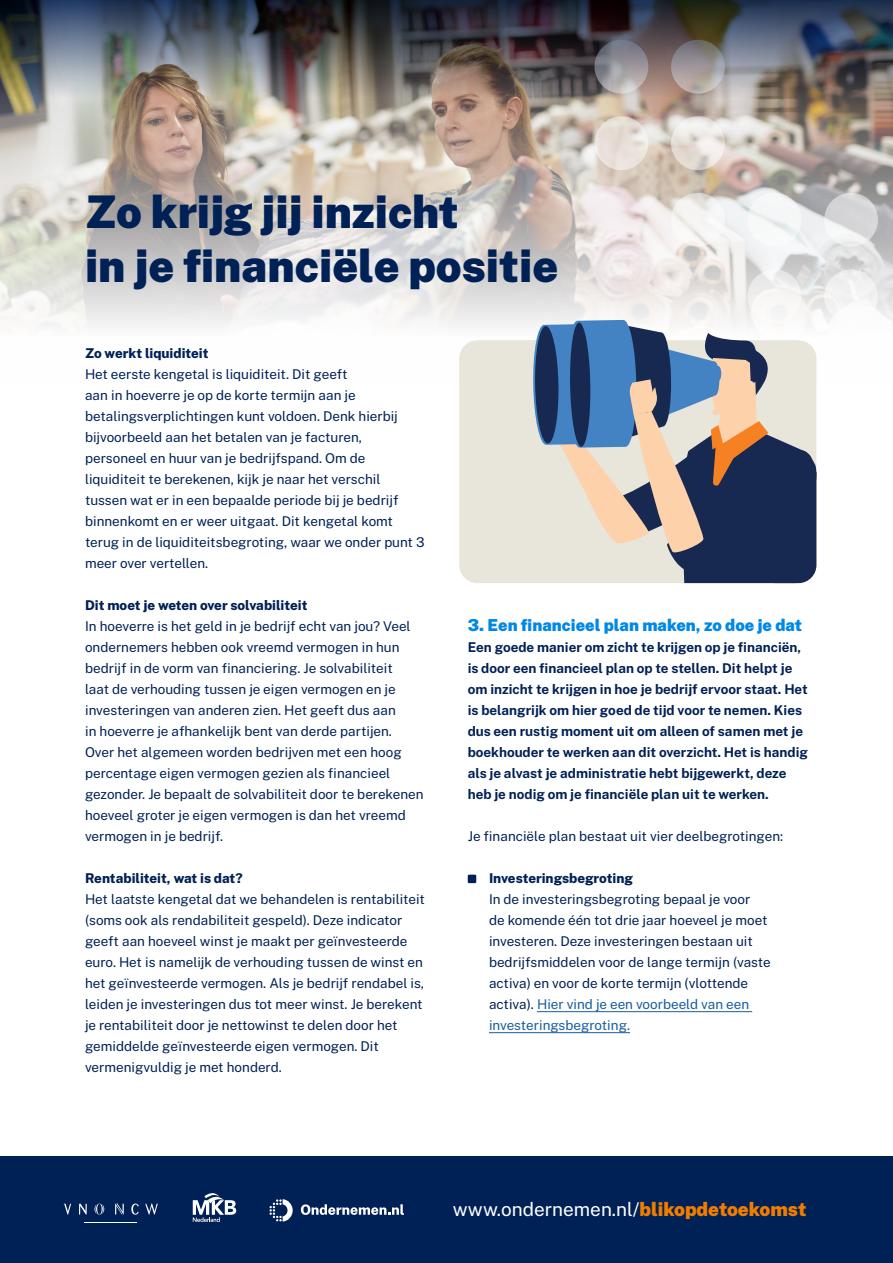
<style>
.page{position:relative;width:893px;height:1263px;background:#fff}
.page>*{position:absolute;margin:0;border:0;box-sizing:border-box;transform-origin:0 0}
.t1{font:900 45px "Public Sans";color:#002156}
.t2{font:19.05px "Public Sans";color:#fff}
.t3{font:900 16.5px "Public Sans";color:#0088e6}
.t4{font:13.5px/21px "Public Sans";color:#002156}
.t5{font:700 13.5px/21px "Public Sans";color:#002156}
.t6{font:800 13.5px "Public Sans";color:#002156}
.s1{font-weight:800}
.s2{color:#175d9e}
.s3{font-weight:900;color:#f07c00}
</style>
<div class="page">
<img style="left:0;top:113px;width:893px;height:270px">
<svg style="left:594px;top:113px;width:284px;height:210px"></svg>
<img style="left:0;top:0;width:893px;height:113px">
<hr style="left:537px;top:1011px;width:215px;height:1px;background:#175d9e">
<hr style="left:489px;top:1032px;width:141px;height:1px;background:#175d9e">
<div style="left:468px;top:875px;width:8px;height:8px;background:#002156"></div>
<div style="left:459px;top:340px;width:74px;height:243px;background:#e8e5db"></div>
<svg style="left:533px;top:320px;width:283px;height:263px;background:#8c929e"></svg>
<div style="left:0;top:1157px;width:893px;height:106px;background:#002156"></div>
<svg style="left:193px;top:1193px;width:43px;height:29px"></svg>
<svg style="left:131px;top:1203px;width:8px;height:12px"></svg>
<svg style="left:64px;top:1203px;width:7px;height:12px"></svg>
<svg style="left:79px;top:1203px;width:8px;height:11px"></svg>
<svg style="left:145px;top:1203px;width:13px;height:12px"></svg>
<hr style="left:84px;top:1221px;width:53px;height:1px;background:#fff">
<svg style="left:94px;top:1203px;width:10px;height:11px"></svg>
<svg style="left:115px;top:1203px;width:9px;height:12px"></svg>
<svg style="left:301px;top:1204px;width:103px;height:11px"></svg>
<svg style="left:270px;top:1199px;width:23px;height:22px"></svg>
<p class="t1" style="left:85px;top:179px;width:375px">Zo krijg jij inzicht</p>
<p class="t1" style="left:85px;top:233px;width:475px">in je financiële positie</p>
<p class="t6" style="left:85px;top:343px;width:125px">Zo werkt liquiditeit</p>
<p class="t4" style="left:85px;top:363px;width:341px">Het eerste kengetal is liquiditeit. Dit geeft<br>aan in hoeverre je op de korte termijn aan je betalingsverplichtingen kunt voldoen. Denk hierbij bijvoorbeeld aan het betalen van je facturen, personeel en huur van je bedrijfspand. Om de liquiditeit te berekenen, kijk je naar het verschil tussen wat er in een bepaalde periode bij je bedrijf binnenkomt en er weer uitgaat. Dit kengetal komt terug in de liquiditeitsbegroting, waar we onder punt 3 meer over vertellen.</p>
<p class="t6" style="left:85px;top:595px;width:224px">Dit moet je weten over solvabiliteit</p>
<p class="t4" style="left:85px;top:615px;width:340px">In hoeverre is het geld in je bedrijf echt van jou? Veel ondernemers hebben ook vreemd vermogen in hun bedrijf in de vorm van financiering. Je solvabiliteit<br>laat de verhouding tussen je eigen vermogen en je investeringen van anderen zien. Het geeft dus aan<br>in hoeverre je afhankelijk bent van derde partijen.<br>Over het algemeen worden bedrijven met een hoog percentage eigen vermogen gezien als financieel gezonder. Je bepaalt de solvabiliteit door te berekenen hoeveel groter je eigen vermogen is dan het vreemd vermogen in je bedrijf.</p>
<p class="t6" style="left:85px;top:868px;width:159px">Rentabiliteit, wat is dat?</p>
<p class="t4" style="left:85px;top:888px;width:341px">Het laatste kengetal dat we behandelen is rentabiliteit (soms ook als rendabiliteit gespeld). Deze indicator geeft aan hoeveel winst je maakt per geïnvesteerde euro. Het is namelijk de verhouding tussen de winst en het geïnvesteerde vermogen. Als je bedrijf rendabel is, leiden je investeringen dus tot meer winst. Je berekent je rentabiliteit door je nettowinst te delen door het gemiddelde geïnvesteerde eigen vermogen. Dit vermenigvuldig je met honderd.</p>
<p class="t3" style="left:468px;top:613px;width:336px">3. Een financieel plan maken, zo doe je dat</p>
<p class="t5" style="left:468px;top:636px;width:342px">Een goede manier om zicht te krijgen op je financiën, is door een financieel plan op te stellen. Dit helpt je om inzicht te krijgen in hoe je bedrijf ervoor staat. Het is belangrijk om hier goed de tijd voor te nemen. Kies dus een rustig moment uit om alleen of samen met je boekhouder te werken aan dit overzicht. Het is handig als je alvast je administratie hebt bijgewerkt, deze heb je nodig om je financiële plan uit te werken.</p>
<p class="t4" style="left:468px;top:825px;width:317px">Je financiële plan bestaat uit vier deelbegrotingen:</p>
<p class="t4" style="left:489px;top:867px;width:283px"><span class="s1">Investeringsbegroting<br></span>In de investeringsbegroting bepaal je voor<br>de komende één tot drie jaar hoeveel je moet investeren. Deze investeringen bestaan uit bedrijfsmiddelen voor de lange termijn (vaste activa) en voor de korte termijn (vlottende activa). <span class="s2">Hier vind je een voorbeeld van een investeringsbegroting.</span></p>
<p class="t2" style="left:453px;top:1195px;width:355px">www.ondernemen.nl/<span class="s3">blikopdetoekomst</span></p>
</div>
